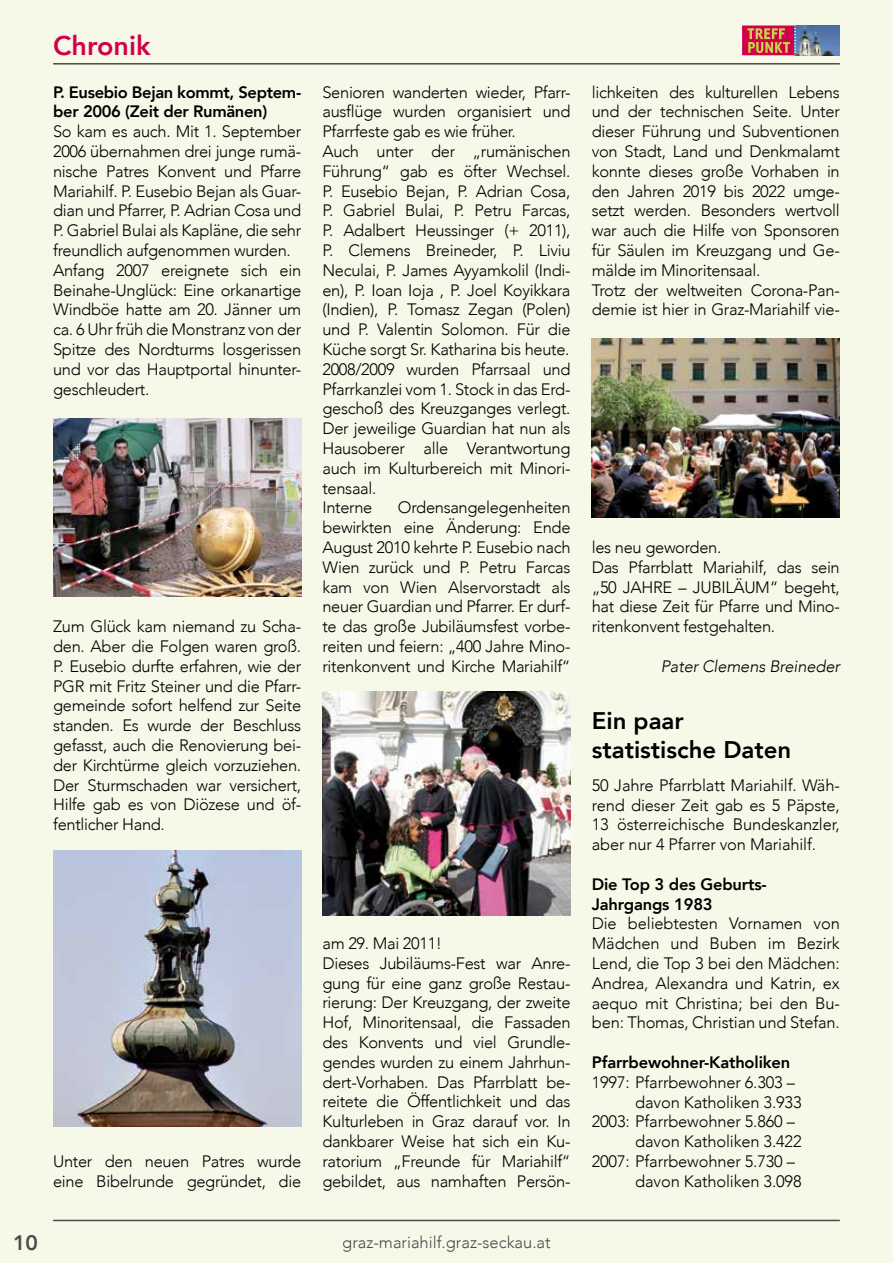
<style>
.page{position:relative;width:893px;height:1263px;background:#f7f9e8}
.page>*{position:absolute;margin:0;border:0;box-sizing:border-box;transform-origin:0 0}
.t1{font:800 27px "Avenir LT Com";color:#d1004b}
.t2{font:800 24px/28.8px "Avenir LT Com";color:#000}
.t3{font:800 21px "Avenir LT Com";color:#4b4b4d}
.t4{font:300 16.5px/19.8px "Avenir LT Com";letter-spacing:-.02em;color:#000}
.t5{font:800 16.5px/19.8px "Avenir LT Com";letter-spacing:-.01em;color:#000}
.t6{font:300 16.5px "Avenir LT Com";color:#4b4b4d}
.t7{font:italic 300 16.5px "Avenir LT Com";letter-spacing:-.01em;color:#000}
</style>
<div class="page">
<hr style="left:53px;top:63px;width:787px;height:2px;background:#4b4b4d">
<hr style="left:53px;top:1220px;width:787px;height:1px;background:#4b4b4d">
<img style="left:796px;top:26px;width:44px;height:29px">
<svg style="left:742px;top:26px;width:54px;height:30px;background:#cb4851"></svg>
<img style="left:53px;top:850px;width:248px;height:277px">
<img style="left:322px;top:691px;width:248px;height:224px">
<img style="left:53px;top:418px;width:248px;height:179px">
<img style="left:592px;top:339px;width:248px;height:178px">
<h1 class="t1" style="left:53px;top:30px;width:99px">Chronik</h1>
<p class="t5" style="left:53px;top:82px;width:250px">P. Eusebio Bejan kommt, Septem&shy;ber 2006 (Zeit der Rumänen)</p>
<p class="t4" style="left:53px;top:122px;width:250px">So kam es auch. Mit 1. September<br>2006 übernahmen drei junge rumä&shy;nische Patres Konvent und Pfarre<br>Mariahilf. P. Eusebio Bejan als Guar&shy;dian und Pfarrer, P. Adrian Cosa und<br>P. Gabriel Bulai als Kapläne, die sehr freundlich aufgenommen wurden.<br>Anfang 2007 ereignete sich ein<br>Beinahe-Unglück: Eine orkanartige<br>Windböe hatte am 20. Jänner um ca. 6 Uhr früh die Monstranz von der<br>Spitze des Nordturms losgerissen und vor das Hauptportal hinunter&shy;geschleudert.</p>
<p class="t4" style="left:53px;top:617px;width:250px;text-align:justify">Zum Glück kam niemand zu Scha&shy;den. Aber die Folgen waren groß.<br>P. Eusebio durfte erfahren, wie der PGR mit Fritz Steiner und die Pfarr&shy;gemeinde sofort helfend zur Seite standen. Es wurde der Beschluss gefasst, auch die Renovierung bei&shy;der Kirchtürme gleich vorzuziehen.<br>Der Sturmschaden war versichert, Hilfe gab es von Diözese und öf&shy;fentlicher Hand.</p>
<p class="t4" style="left:322px;top:82px;width:250px">Senioren wanderten wieder, Pfarr&shy;ausflüge wurden organisiert und<br>Pfarrfeste gab es wie früher.<br>Auch unter der „rumänischen<br>Führung“ gab es öfter Wechsel.<br>P. Eusebio Bejan, P. Adrian Cosa,<br>P. Gabriel Bulai, P. Petru Farcas,<br>P. Adalbert Heussinger (+ 2011),<br>P. Clemens Breineder, P. Liviu<br>Neculai, P. James Ayyamkolil (Indi&shy;en), P. Ioan Ioja , P. Joel Koyikkara (Indien), P. Tomasz Zegan (Polen) und P. Valentin Solomon. Für die<br>Küche sorgt Sr. Katharina bis heute.<br>2008/2009 wurden Pfarrsaal und<br>Pfarrkanzlei vom 1. Stock in das Erd&shy;geschoß des Kreuzganges verlegt.<br>Der jeweilige Guardian hat nun als<br>Hausoberer alle Verantwortung auch im Kulturbereich mit Minori&shy;tensaal.<br>Interne</p>
<p class="t4" style="left:322px;top:498px;width:250px;text-align:justify;text-indent:76px">Ordensangelegenheiten bewirkten eine Änderung: Ende August 2010 kehrte P. Eusebio nach Wien zurück und P. Petru Farcas kam von Wien Alservorstadt als neuer Guardian und Pfarrer. Er durf&shy;te das große Jubiläumsfest vorbe&shy;reiten und feiern: „400 Jahre Mino&shy;ritenkonvent und Kirche Mariahilf“</p>
<p class="t4" style="left:53px;top:1151px;width:250px">Unter den neuen Patres wurde eine Bibelrunde gegründet, die</p>
<p class="t4" style="left:322px;top:933px;width:250px">am 29. Mai 2011!<br>Dieses Jubiläums-Fest war Anre&shy;gung für eine ganz große Restau&shy;rierung: Der Kreuzgang, der zweite<br>Hof, Minoritensaal, die Fassaden des Konvents und viel Grundle&shy;gendes wurden zu einem Jahrhun&shy;dert-Vorhaben. Das Pfarrblatt be&shy;reitete die Öffentlichkeit und das<br>Kulturleben in Graz darauf vor. In dankbarer Weise hat sich ein Ku&shy;ratorium „Freunde für Mariahilf“ gebildet, aus namhaften Persön-</p>
<p class="t3" style="left:13px;top:1230px;width:26px">10</p>
<p class="t6" style="left:342px;top:1232px;width:210px">graz-mariahilf.graz-seckau.at</p>
<p class="t4" style="left:592px;top:82px;width:250px">lichkeiten des kulturellen Lebens und der technischen Seite. Unter dieser Führung und Subventionen von Stadt, Land und Denkmalamt konnte dieses große Vorhaben in den Jahren 2019 bis 2022 umge&shy;setzt werden. Besonders wertvoll war auch die Hilfe von Sponsoren für Säulen im Kreuzgang und Ge&shy;mälde im Minoritensaal.<br>Trotz der weltweiten Corona-Pan&shy;demie ist hier in Graz-Mariahilf vie-</p>
<p class="t4" style="left:592px;top:537px;width:250px">les neu geworden.<br>Das Pfarrblatt Mariahilf, das sein „50 JAHRE – JUBILÄUM“ begeht, hat diese Zeit für Pfarre und Mino&shy;ritenkonvent festgehalten.</p>
<p class="t7" style="left:661px;top:656px;width:181px">Pater Clemens Breineder</p>
<h2 class="t2" style="left:592px;top:707px;width:201px">Ein paar statistische Daten</h2>
<p class="t4" style="left:592px;top:775px;width:250px;text-align:justify">50 Jahre Pfarrblatt Mariahilf. Wäh&shy;rend dieser Zeit gab es 5 Päpste, 13 österreichische Bundeskanzler, aber nur 4 Pfarrer von Mariahilf.</p>
<p class="t5" style="left:592px;top:874px;width:176px">Die Top 3 des Geburts-<br>Jahrgangs 1983</p>
<p class="t4" style="left:592px;top:914px;width:250px;text-align:justify">Die beliebtesten Vornamen von Mädchen und Buben im Bezirk Lend, die Top 3 bei den Mädchen:<br>Andrea, Alexandra und Katrin, ex aequo mit Christina; bei den Bu&shy;ben: Thomas, Christian und Stefan.</p>
<p class="t5" style="left:592px;top:1052px;width:200px">Pfarrbewohner-Katholiken</p>
<p class="t4" style="left:592px;top:1072px;width:205px">1997: Pfarrbewohner 6.303 –</p>
<p class="t4" style="left:635px;top:1092px;width:168px">davon Katholiken 3.933</p>
<p class="t4" style="left:592px;top:1112px;width:205px">2003: Pfarrbewohner 5.860 –</p>
<p class="t4" style="left:635px;top:1131px;width:168px">davon Katholiken 3.422</p>
<p class="t4" style="left:592px;top:1151px;width:205px">2007: Pfarrbewohner 5.730 –</p>
<p class="t4" style="left:635px;top:1171px;width:168px">davon Katholiken 3.098</p>
</div>
